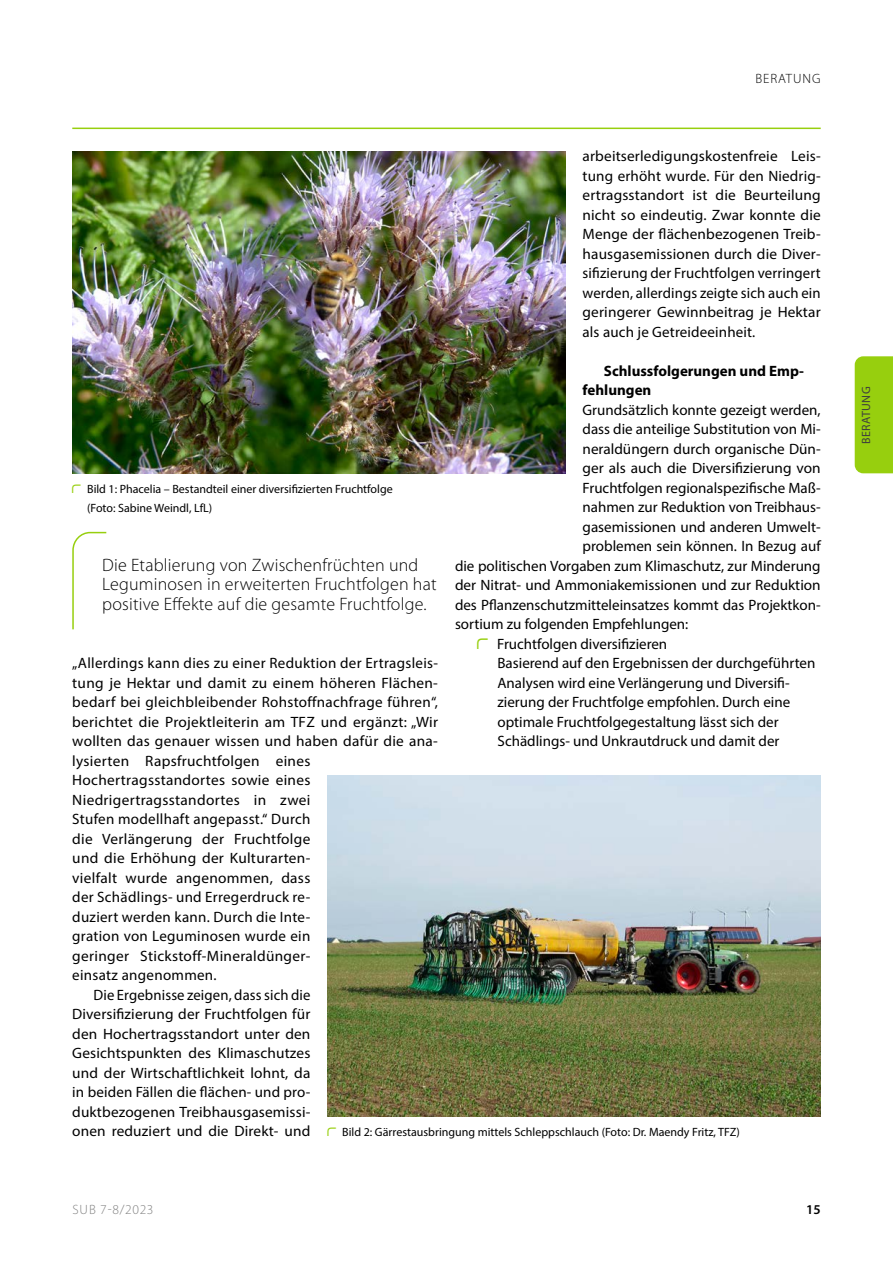
<style>
.page{position:relative;width:893px;height:1263px;background:#fff}
.page>*{position:absolute;margin:0;border:0;box-sizing:border-box;transform-origin:0 0}
.Innenseiten_P_Textzitat_AutorOhne{font:300 18px/19.5px "Myriad Pro";letter-spacing:.01em;color:#000}
.Innenseiten_P_Fliesstext_ErsterAbsatz{font:15px/19.5px "Myriad Pro";letter-spacing:.02em;color:#000}
.Innenseiten_P_Fliesstext{font:15px/19.5px "Myriad Pro";letter-spacing:.01em;color:#000;text-align:justify}
.Innenseiten_P_Fliesstext_ErsterAbsatz-2{font:15px "Myriad Pro";color:#000}
.Innenseiten_auto_List_Fliesstext_Aufzaeh{font:15px/19.5px "Myriad Pro";color:#000}
.t1{font:700 15px/19.5px "Myriad Pro";color:#000}
.t2{font:300 13.5px "Myriad Pro";letter-spacing:.05em;color:#818181}
.t3{font:300 13.5px "Myriad Pro";color:#000}
.t4{font:600 13.5px "Myriad Pro";color:#000}
.Innenseiten_P_Listenfunktion_Bilduntersc{font:12px/19.5px "Myriad Pro";color:#000}
.t5{font:12px "Myriad Pro";color:#3e3e3d}
.s1{font-family:"Fueak Bogen";color:#97cf0e}
</style>
<div class="page">
<hr style="left:72px;top:128px;width:749px;height:1px;background:#97cf0e">
<div style="left:855px;top:356px;width:38px;height:117px;background:#97cf0e"></div>
<img style="left:72px;top:152px;width:494px;height:321px">
<img style="left:327px;top:776px;width:494px;height:341px">
<svg style="left:72px;top:531px;width:35px;height:99px"></svg>
<p class="t3" style="left:755px;top:71px;width:33px">Beratung</p>
<p class="Innenseiten_P_Fliesstext" style="left:583px;top:146px;width:240px">arbeitserledigungskostenfreie Leis&shy;tung erhöht wurde. Für den Niedrig&shy;ertragsstandort ist die Beurteilung nicht so eindeutig. Zwar konnte die Menge der flächenbezogenen Treib&shy;hausgasemissionen durch die Diver&shy;sifizierung der Fruchtfolgen verringert werden, allerdings zeigte sich auch ein geringerer Gewinnbeitrag je Hektar als auch je Getreideeinheit.</p>
<h2 class="t1" style="left:583px;top:360px;width:223px;text-indent:21px">Schlussfolgerungen und Emp&shy;fehlungen</h2>
<p class="Innenseiten_P_Fliesstext_ErsterAbsatz-2" style="left:583px;top:400px;width:240px">Grundsätzlich konnte gezeigt werden,</p>
<p class="Innenseiten_P_Fliesstext_ErsterAbsatz-2" style="left:583px;top:420px;width:240px">dass die anteilige Substitution von Mi-</p>
<p class="Innenseiten_P_Fliesstext_ErsterAbsatz-2" style="left:583px;top:439px;width:240px">neraldüngern durch organische Dün-</p>
<p class="Innenseiten_P_Fliesstext_ErsterAbsatz-2" style="left:583px;top:459px;width:240px">ger als auch die Diversifizierung von</p>
<p class="Innenseiten_P_Fliesstext_ErsterAbsatz-2" style="left:583px;top:478px;width:240px">Fruchtfolgen regionalspezifische Maß-</p>
<p class="Innenseiten_P_Fliesstext_ErsterAbsatz-2" style="left:583px;top:498px;width:240px">nahmen zur Reduktion von Treibhaus-</p>
<p class="Innenseiten_P_Fliesstext_ErsterAbsatz-2" style="left:583px;top:517px;width:240px">gasemissionen und anderen Umwelt-</p>
<p class="Innenseiten_P_Fliesstext_ErsterAbsatz-2" style="left:583px;top:537px;width:240px">problemen sein können. In Bezug auf</p>
<p class="Innenseiten_P_Fliesstext_ErsterAbsatz-2" style="left:455px;top:556px;width:367px">die politischen Vorgaben zum Klimaschutz, zur Minderung</p>
<p class="Innenseiten_P_Fliesstext_ErsterAbsatz-2" style="left:455px;top:576px;width:367px">der Nitrat- und Ammoniakemissionen und zur Reduktion</p>
<p class="Innenseiten_P_Fliesstext_ErsterAbsatz-2" style="left:455px;top:595px;width:367px">des Pflanzenschutzmitteleinsatzes kommt das Projektkon-</p>
<p class="Innenseiten_P_Fliesstext_ErsterAbsatz-2" style="left:455px;top:615px;width:235px">sortium zu folgenden Empfehlungen:</p>
<p class="Innenseiten_auto_List_Fliesstext_Aufzaeh" style="left:497px;top:634px;width:319px;text-indent:-20px"><span class="s1">→</span> Fruchtfolgen diversifizieren<br>Basierend auf den Ergebnissen der durchgeführten Analysen wird eine Verlängerung und Diversifi&shy;zierung der Fruchtfolge empfohlen. Durch eine optimale Fruchtfolgegestaltung lässt sich der Schädlings- und Unkrautdruck und damit der</p>
<p class="Innenseiten_P_Listenfunktion_Bilduntersc" style="left:87px;top:479px;width:307px;text-indent:-15px"><span class="s1">→</span> Bild 1: Phacelia – Bestandteil einer diversifizierten Fruchtfolge (Foto: Sabine Weindl, LfL)</p>
<p class="Innenseiten_P_Textzitat_AutorOhne" style="left:102px;top:555px;width:336px">Die Etablierung von Zwischenfrüchten und<br>Leguminosen in erweiterten Fruchtfolgen hat positive Effekte auf die gesamte Fruchtfolge.</p>
<p class="Innenseiten_P_Fliesstext_ErsterAbsatz" style="left:72px;top:653px;width:367px">„Allerdings kann dies zu einer Reduktion der Ertragsleis&shy;tung je Hektar und damit zu einem höheren Flächen&shy;bedarf bei gleichbleibender Rohstoffnachfrage führen“, berichtet die Projektleiterin am TFZ und ergänzt: „Wir wollten das genauer wissen und haben dafür die ana&shy;lysierten Rapsfruchtfolgen eines Hochertragsstandortes sowie eines Niedrigertragsstandortes in zwei<br>Stufen modellhaft angepasst.“ Durch<br>die Verlängerung der Fruchtfolge<br>und die Erhöhung der Kulturarten-<br>vielfalt wurde angenommen, dass<br>der Schädlings- und Erregerdruck re-<br>duziert werden kann. Durch die Inte-<br>gration von Leguminosen wurde ein<br>geringer Stickstoff-Mineraldünger-<br>einsatz angenommen.</p>
<p class="Innenseiten_P_Fliesstext" style="left:72px;top:985px;width:240px;text-indent:21px">Die Ergebnisse zeigen, dass sich die Diversifizierung der Fruchtfolgen für den Hochertragsstandort unter den Gesichtspunkten des Klimaschutzes und der Wirtschaftlichkeit lohnt, da in beiden Fällen die flächen- und pro&shy;duktbezogenen Treibhausgasemissi&shy;onen reduziert und die Direkt- und</p>
<p class="Innenseiten_P_Listenfunktion_Bilduntersc" style="left:327px;top:1122px;width:414px"><span class="s1">→</span> Bild 2: Gärrestausbringung mittels Schleppschlauch (Foto: Dr. Maendy Fritz, TFZ)</p>
<p class="t2" style="left:72px;top:1202px;width:83px">SUB 7-8/2023</p>
<p class="t4" style="left:806px;top:1201px;width:16px">15</p>
<p class="t5" style="left:859px;top:444px;width:57px;rotate:-90deg">Beratung</p>
</div>
